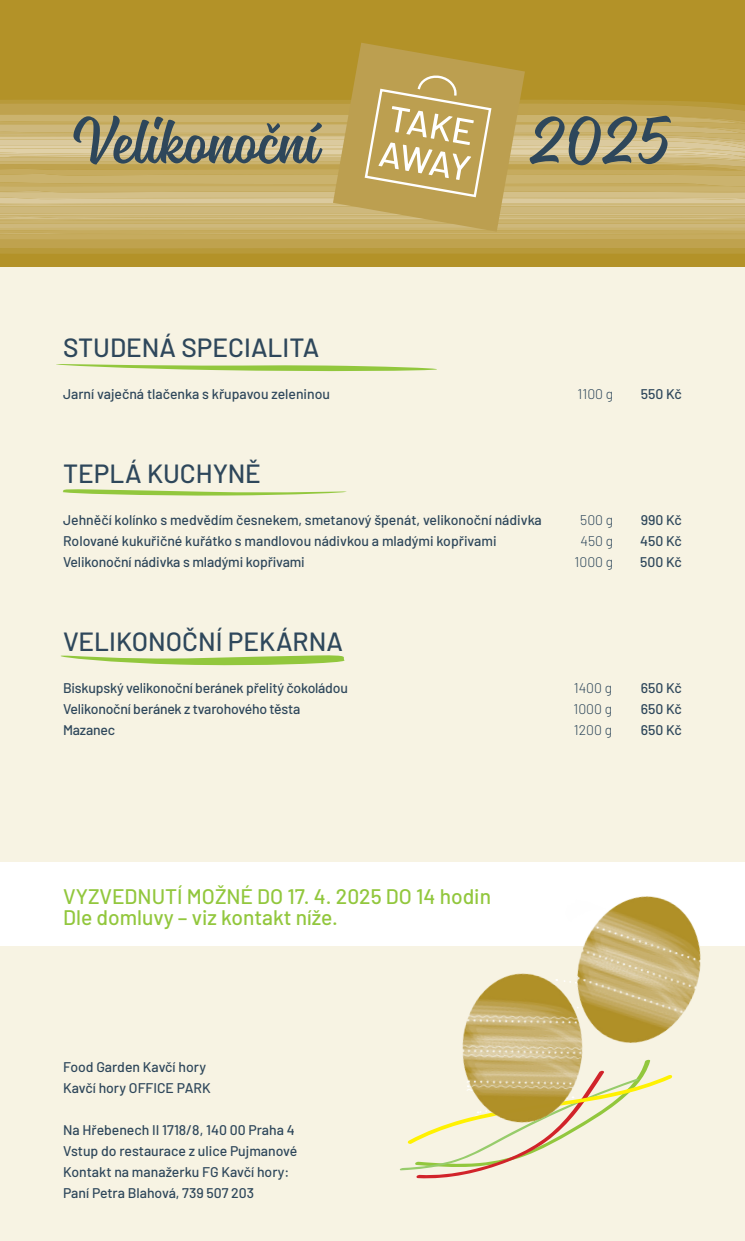
<style>
.page{position:relative;width:745px;height:1241px;background:#fff}
.page>*{position:absolute;margin:0;border:0;box-sizing:border-box;transform-origin:0 0}
.t1{font:79.98px "Magneton";color:#2e475b}
.t2{font:500 26.25px "Barlow";color:#2e475b}
.t3{font:500 21px/21px "Barlow";color:#92c73d}
.t4{font:500 14px/21px "Barlow";color:#2e475b}
.t5{font:300 14px/21px "Barlow";color:#2e475b;text-align:center}
</style>
<div class="page">
<div style="left:0;top:945px;width:744px;height:295px;background:#f7f3e3"></div>
<div style="left:0;top:0;width:744px;height:267px;background:#b39228"></div>
<div style="left:0;top:267px;width:744px;height:594px;background:#f7f3e3"></div>
<svg style="left:0;top:43px;width:744px;height:211px"></svg>
<svg style="left:56px;top:364px;width:381px;height:8px"></svg>
<svg style="left:60px;top:655px;width:285px;height:11px"></svg>
<svg style="left:63px;top:489px;width:284px;height:7px"></svg>
<svg style="left:400px;top:1131px;width:139px;height:48px"></svg>
<img style="left:429px;top:861px;width:287px;height:289px">
<p class="t1" style="left:72px;top:101px;width:247px">Velikonoční</p>
<p class="t1" style="left:529px;top:101px;width:141px">2025</p>
<p class="t2" style="left:63px;top:328px;width:258px">STUDENÁ SPECIALITA</p>
<p class="t4" style="left:63px;top:382px;width:268px">Jarní vaječná tlačenka s křupavou zeleninou</p>
<p class="t2" style="left:63px;top:454px;width:199px">TEPLÁ KUCHYNĚ</p>
<p class="t4" style="left:63px;top:508px;width:480px">Jehněčí kolínko s medvědím česnekem, smetanový špenát, velikonoční nádivka</p>
<p class="t4" style="left:63px;top:529px;width:435px">Rolované kukuřičné kuřátko s mandlovou nádivkou a mladými kopřivami</p>
<p class="t4" style="left:63px;top:550px;width:243px">Velikonoční nádivka s mladými kopřivami</p>
<p class="t2" style="left:63px;top:622px;width:281px">VELIKONOČNÍ PEKÁRNA</p>
<p class="t4" style="left:63px;top:676px;width:286px">Biskupský velikonoční beránek přelitý čokoládou</p>
<p class="t4" style="left:63px;top:697px;width:238px">Velikonoční beránek z tvarohového těsta</p>
<p class="t4" style="left:63px;top:718px;width:53px">Mazanec</p>
<p class="t5" style="left:577px;top:382px;width:37px">1100 g</p>
<p class="t4" style="left:640px;top:382px;width:43px">550 Kč</p>
<p class="t5" style="left:580px;top:508px;width:35px">500 g</p>
<p class="t5" style="left:574px;top:529px;width:40px">450 g<br>1000 g</p>
<p class="t4" style="left:640px;top:508px;width:43px">990 Kč</p>
<p class="t4" style="left:639px;top:529px;width:43px">450 Kč</p>
<p class="t4" style="left:639px;top:550px;width:43px">500 Kč</p>
<p class="t5" style="left:573px;top:676px;width:40px">1400 g</p>
<p class="t5" style="left:573px;top:697px;width:40px">1000 g</p>
<p class="t5" style="left:573px;top:718px;width:40px">1200 g</p>
<p class="t4" style="left:640px;top:676px;width:43px">650 Kč</p>
<p class="t4" style="left:640px;top:697px;width:43px">650 Kč</p>
<p class="t4" style="left:640px;top:718px;width:43px">650 Kč</p>
<p class="t3" style="left:63px;top:883px;width:429px">VYZVEDNUTÍ MOŽNÉ DO 17. 4. 2025 DO 14 hodin<br>Dle domluvy – viz kontakt níže.</p>
<p class="t4" style="left:63px;top:1054px;width:149px">Food Garden Kavčí hory<br>Kavčí hory OFFICE PARK</p>
<p class="t4" style="left:63px;top:1117px;width:233px">Na Hřebenech II 1718/8, 140 00 Praha 4</p>
<p class="t4" style="left:63px;top:1138px;width:235px">Vstup do restaurace z ulice Pujmanové<br>Kontakt na manažerku FG Kavčí hory:<br>Paní Petra Blahová, 739 507 203</p>
</div>
